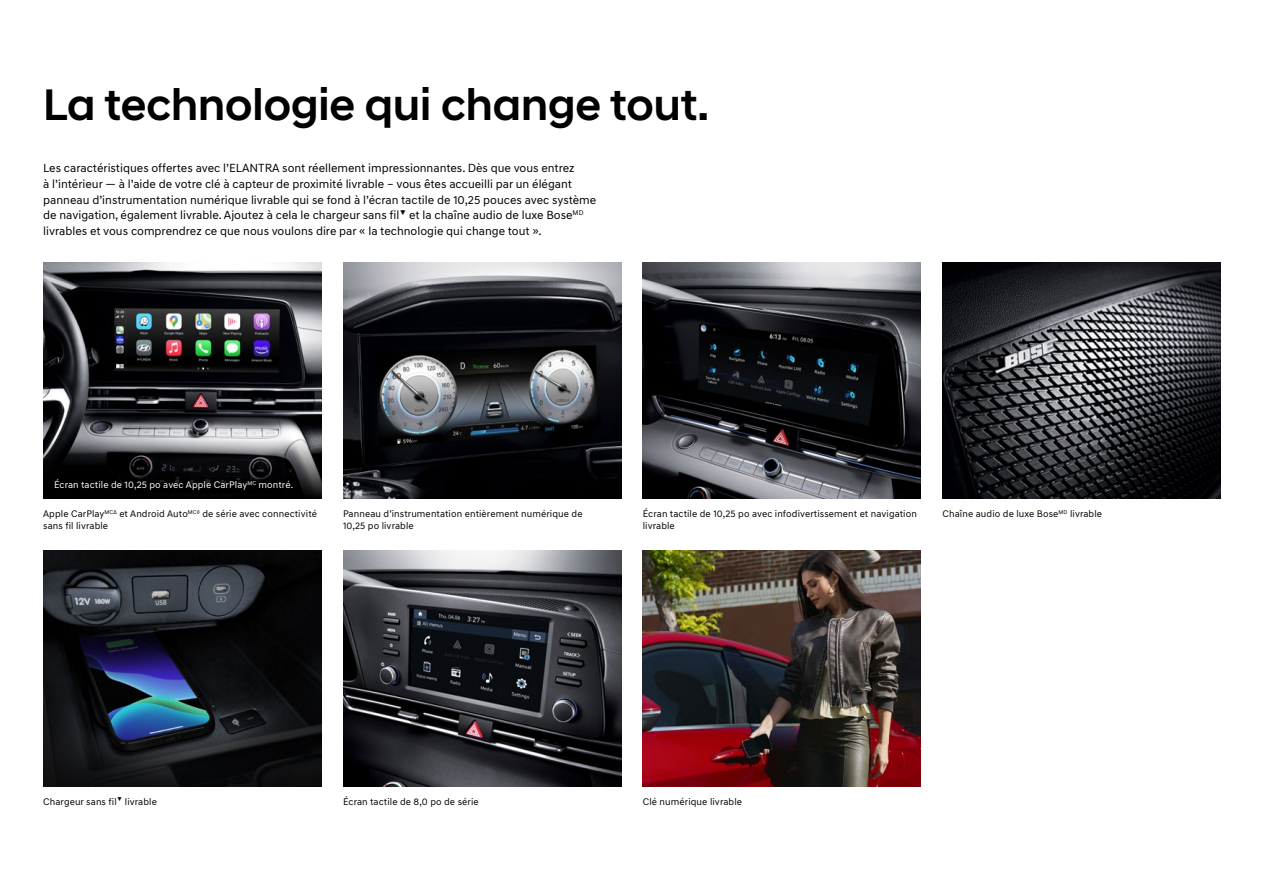
<style>
.page{position:relative;width:1264px;height:891px;background:#fff}
.page>*{position:absolute;margin:0;border:0;box-sizing:border-box;transform-origin:0 0}
.t1{font:500 45px "Hyundai Sans Head";color:#000}
.t2{font:12px/15.6px "Hyundai Sans Text";color:#000}
.t3{font:9.75px/11.7px "Hyundai Sans Text";letter-spacing:.01em;color:#000}
.t4{font:9.75px "Hyundai Sans Text";letter-spacing:.01em;color:#fff}
</style>
<div class="page">
<img style="left:43px;top:262px;width:278px;height:177px">
<img style="left:343px;top:550px;width:278px;height:236px">
<img style="left:643px;top:262px;width:278px;height:237px">
<img style="left:643px;top:550px;width:278px;height:236px">
<img style="left:43px;top:550px;width:278px;height:236px">
<img style="left:343px;top:262px;width:278px;height:237px">
<img style="left:942px;top:262px;width:278px;height:237px">
<svg style="left:43px;top:439px;width:278px;height:60px;background:#2b2b2d"></svg>
<h1 class="t1" style="left:43px;top:78px;width:667px">La technologie qui change tout.</h1>
<p class="t2" style="left:43px;top:160px;width:554px">Les caractéristiques offertes avec l’ELANTRA sont réellement impressionnantes. Dès que vous entrez<br>à l’intérieur — à l’aide de votre clé à capteur de proximité livrable – vous êtes accueilli par un élégant panneau d’instrumentation numérique livrable qui se fond à l’écran tactile de 10,25 pouces avec système de navigation, également livrable. Ajoutez à cela le chargeur sans fil<sup>▼</sup> et la chaîne audio de luxe Bose<sup>MD </sup>livrables et vous comprendrez ce que nous voulons dire par « la technologie qui change tout ».</p>
<p class="t4" style="left:54px;top:479px;width:241px">Écran tactile de 10,25 po avec Apple CarPlay<sup>MC</sup> montré.</p>
<p class="t3" style="left:43px;top:508px;width:275px">Apple CarPlay<sup>MCΔ</sup> et Android Auto<sup>MC◊</sup> de série avec connectivité sans fil livrable</p>
<p class="t3" style="left:343px;top:508px;width:241px">Panneau d’instrumentation entièrement numérique de<br>10,25 po livrable</p>
<p class="t3" style="left:643px;top:508px;width:276px">Écran tactile de 10,25 po avec infodivertissement et navigation livrable</p>
<p class="t3" style="left:942px;top:508px;width:161px">Chaîne audio de luxe Bose<sup>MD</sup> livrable</p>
<p class="t3" style="left:43px;top:795px;width:115px">Chargeur sans fil<sup>▼</sup> livrable</p>
<p class="t3" style="left:343px;top:795px;width:137px">Écran tactile de 8,0 po de série</p>
<p class="t3" style="left:643px;top:795px;width:101px">Clé numérique livrable</p>
</div>
